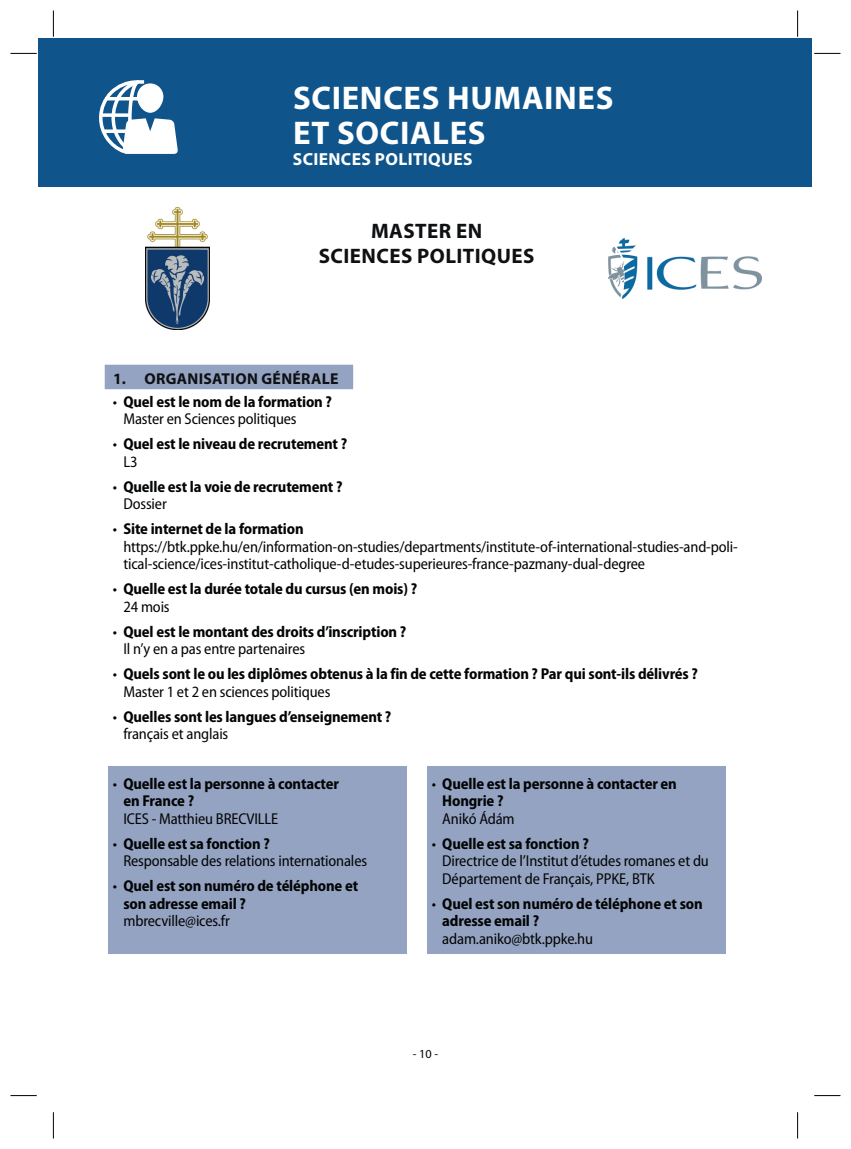
<style>
.page{position:relative;width:851px;height:1149px;background:#fff}
.page>*{position:absolute;margin:0;border:0;box-sizing:border-box;transform-origin:0 0}
.t1{font:700 32.9px/34.6px "Myriad Pro";letter-spacing:.02em;color:#fff}
.t2{font:700 21px/25.2px "Myriad Pro";letter-spacing:.02em;color:#0e1012;text-align:center}
.t3{font:700 17.5px "Myriad Pro";letter-spacing:.02em;color:#fff}
.t4{font:700 semi-condensed 15.75px/17.5px "Myriad Pro";letter-spacing:-.01em;color:#030505}
.t5{font:semi-condensed 15.75px/17.5px "Myriad Pro";letter-spacing:-.01em;color:#030505}
.t6{font:700 15.75px "Myriad Pro";letter-spacing:.02em;color:#0e1012}
.t7{font:12.25px "Myriad Pro";color:#030505}
.s1{font-weight:700}
.s2{font-weight:400}
</style>
<div class="page">
<div style="left:38px;top:39px;width:774px;height:148px;background:#0f558b"></div>
<div style="left:105px;top:365px;width:248px;height:24px;background:#94a3c2"></div>
<div style="left:108px;top:766px;width:298px;height:67px;background:#94a3c2"></div>
<div style="left:108px;top:826px;width:298px;height:50px;background:#94a3c2"></div>
<div style="left:108px;top:868px;width:298px;height:85px;background:#94a3c2"></div>
<div style="left:427px;top:766px;width:298px;height:67px;background:#94a3c2"></div>
<div style="left:427px;top:826px;width:298px;height:67px;background:#94a3c2"></div>
<div style="left:427px;top:886px;width:298px;height:67px;background:#94a3c2"></div>
<svg style="left:99px;top:80px;width:79px;height:74px"></svg>
<img style="left:608px;top:237px;width:153px;height:61px">
<img style="left:146px;top:207px;width:64px;height:122px">
<svg style="left:10px;top:53px;width:27px;height:1px"></svg>
<svg style="left:53px;top:10px;width:1px;height:27px"></svg>
<svg style="left:797px;top:10px;width:1px;height:27px"></svg>
<svg style="left:814px;top:53px;width:26px;height:1px"></svg>
<svg style="left:10px;top:1095px;width:27px;height:1px"></svg>
<svg style="left:53px;top:1112px;width:1px;height:26px"></svg>
<svg style="left:814px;top:1095px;width:26px;height:1px"></svg>
<svg style="left:797px;top:1112px;width:1px;height:26px"></svg>
<h1 class="t1" style="left:293px;top:84px;width:322px">SCIENCES HUMAINES<br>ET SOCIALES</h1>
<p class="t3" style="left:293px;top:152px;width:181px">SCIENCES POLITIQUES</p>
<h2 class="t2" style="left:319px;top:220px;width:217px">MASTER EN<br>SCIENCES POLITIQUES</h2>
<p class="t6" style="left:113px;top:372px;width:227px">1. ORGANISATION GÉNÉRALE</p>
<p class="t5" style="left:123px;top:394px;width:210px;text-indent:-11px">• <span class="s1">Quel est le nom de la formation ?<br></span>Master en Sciences politiques</p>
<p class="t4" style="left:123px;top:436px;width:225px;text-indent:-11px"><span class="s2">•</span> Quel est le niveau de recrutement ?<br><span class="s2">L3</span></p>
<p class="t4" style="left:123px;top:479px;width:221px;text-indent:-11px"><span class="s2">•</span> Quelle est la voie de recrutement ?<br><span class="s2">Dossier</span></p>
<p class="t5" style="left:123px;top:521px;width:616px;text-indent:-11px">• <span class="s1">Site internet de la formation </span>https://btk.ppke.hu/en/information-on-studies/departments/institute-of-international-studies-and-poli&shy;tical-science/ices-institut-catholique-d-etudes-superieures-france-pazmany-dual-degree</p>
<p class="t4" style="left:123px;top:581px;width:295px;text-indent:-11px"><span class="s2">•</span> Quelle est la durée totale du cursus (en mois) ?<br><span class="s2">24 mois</span></p>
<p class="t4" style="left:123px;top:624px;width:284px;text-indent:-11px"><span class="s2">•</span> Quel est le montant des droits d’inscription ?<br><span class="s2">Il n’y en a pas entre partenaires</span></p>
<p class="t4" style="left:123px;top:666px;width:576px;text-indent:-11px"><span class="s2">•</span> Quels sont le ou les diplômes obtenus à la fin de cette formation ? Par qui sont-ils délivrés ?<br><span class="s2">Master 1 et 2 en sciences politiques</span></p>
<p class="t4" style="left:123px;top:709px;width:269px;text-indent:-11px"><span class="s2">•</span> Quelles sont les langues d’enseignement ? <span class="s2">français et anglais</span></p>
<p class="t4" style="left:123px;top:776px;width:217px;text-indent:-11px"><span class="s2">•</span> Quelle est la personne à contacter en France ?</p>
<p class="t5" style="left:123px;top:811px;width:156px">ICES - Matthieu BRECVILLE</p>
<p class="t5" style="left:123px;top:836px;width:245px;text-indent:-11px">• <span class="s1">Quelle est sa fonction ?<br></span>Responsable des relations internationales</p>
<p class="t4" style="left:123px;top:878px;width:236px;text-indent:-11px"><span class="s2">•</span> Quel est son numéro de téléphone et son adresse email ?</p>
<p class="t5" style="left:123px;top:913px;width:108px">mbrecville@ices.fr</p>
<p class="t4" style="left:442px;top:776px;width:236px;text-indent:-11px"><span class="s2">•</span> Quelle est la personne à contacter en<br>Hongrie ?</p>
<p class="t5" style="left:442px;top:811px;width:74px">Anikó Ádám</p>
<p class="t5" style="left:442px;top:836px;width:268px;text-indent:-11px">• <span class="s1">Quelle est sa fonction ?<br></span>Directrice de l’Institut d’études romanes et du<br>Département de Français, PPKE, BTK</p>
<p class="t4" style="left:442px;top:896px;width:262px;text-indent:-11px"><span class="s2">•</span> Quel est son numéro de téléphone et son adresse email ?</p>
<p class="t5" style="left:442px;top:931px;width:152px">adam.aniko@btk.ppke.hu</p>
<p class="t7" style="left:413px;top:1048px;width:27px">-10-</p>
</div>
